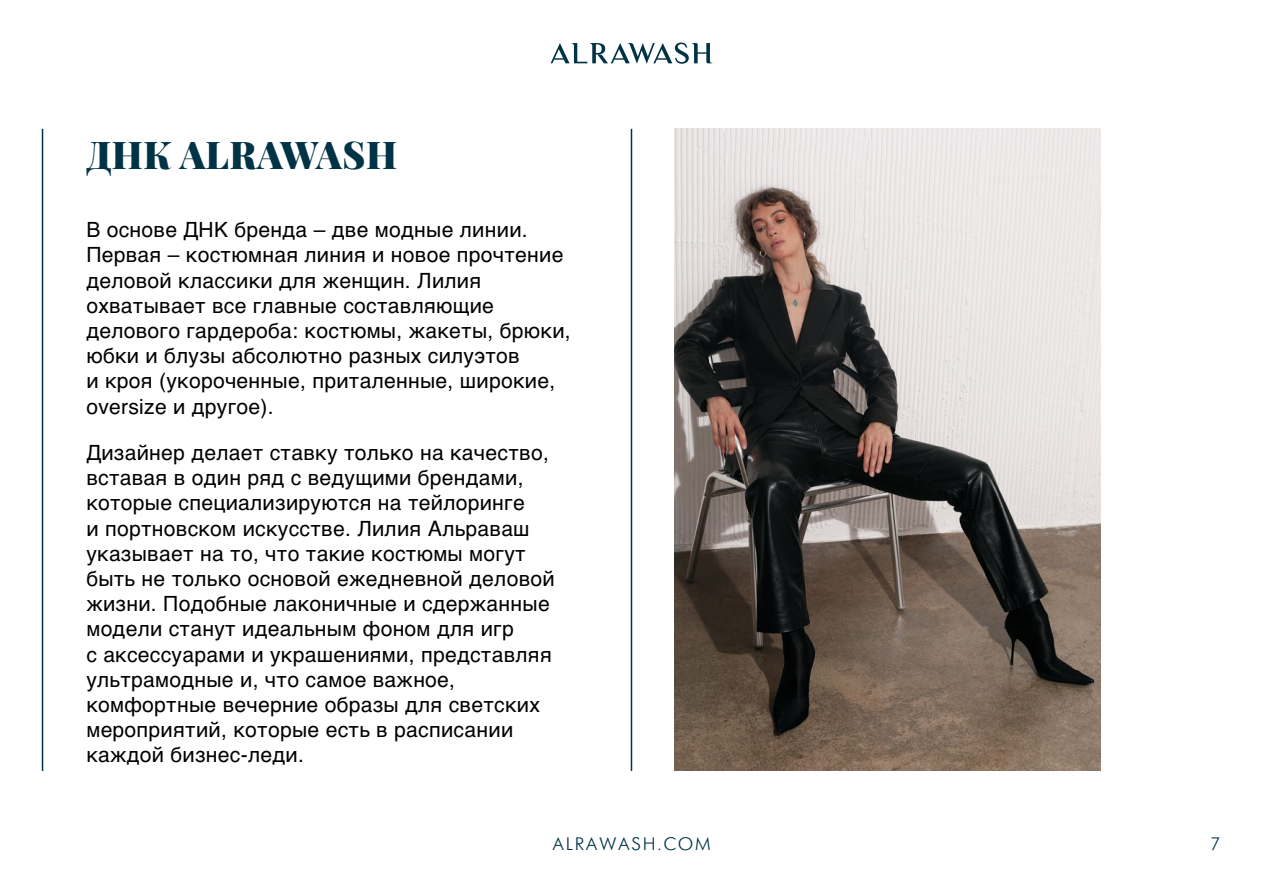
<style>
.page{position:relative;width:1263px;height:893px;background:#fff}
.page>*{position:absolute;margin:0;border:0;box-sizing:border-box;transform-origin:0 0}
.t1{font:900 37.5px "Playfair Display";letter-spacing:.015em;color:#003346}
.t2{font:21px/25.2px "Helvetica";letter-spacing:.015em;color:#000}
.t3{font:300 18px "Futura Futuris";letter-spacing:.1em;color:#003346}
</style>
<div class="page">
<svg style="left:550px;top:43px;width:162px;height:21px"></svg>
<hr style="left:631px;top:129px;width:1px;height:642px;background:#003346">
<hr style="left:42px;top:129px;width:1px;height:642px;background:#003346">
<img style="left:675px;top:129px;width:425px;height:642px">
<h1 class="t1" style="left:86px;top:126px;width:312px">ДНК ALRAWASH</h1>
<p class="t2" style="left:86px;top:218px;width:486px">В основе ДНК бренда – две модные линии.<br>Первая – костюмная линия и новое прочтение деловой классики для женщин. Лилия охватывает все главные составляющие делового гардероба: костюмы, жакеты, брюки, юбки и блузы абсолютно разных силуэтов<br>и кроя (укороченные, приталенные, широкие, oversize и другое).</p>
<p class="t2" style="left:86px;top:441px;width:470px">Дизайнер делает ставку только на качество, вставая в один ряд с ведущими брендами, которые специализируются на тейлоринге<br>и портновском искусстве. Лилия Альраваш указывает на то, что такие костюмы могут быть не только основой ежедневной деловой жизни. Подобные лаконичные и сдержанные модели станут идеальным фоном для игр<br>с аксессуарами и украшениями, представляя ультрамодные и, что самое важное, комфортные вечерние образы для светских мероприятий, которые есть в расписании каждой бизнес-леди.</p>
<p class="t3" style="left:552px;top:834px;width:160px">ALRAWASH.COM</p>
<p class="t3" style="left:1210px;top:834px;width:11px">7</p>
</div>
